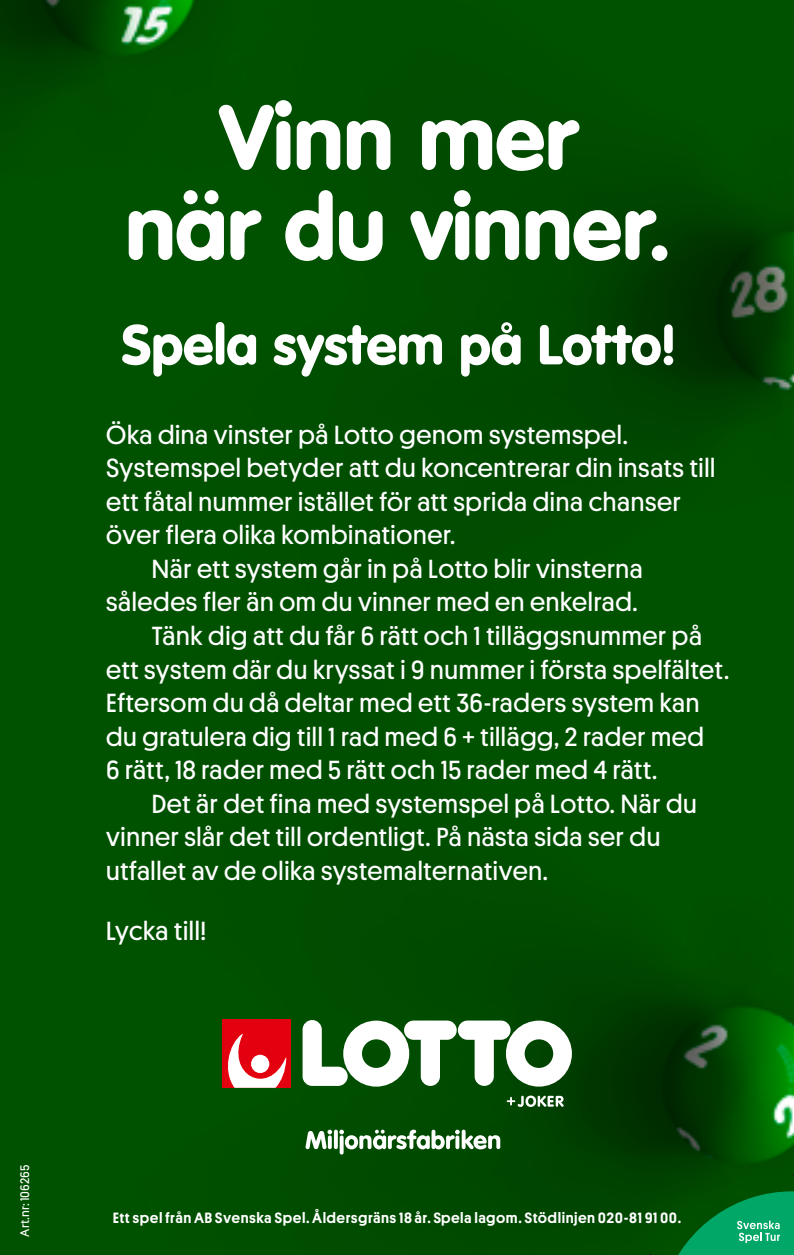
<style>
.page{position:relative;width:794px;height:1255px;background:#fff}
.page>*{position:absolute;margin:0;border:0;box-sizing:border-box;transform-origin:0 0}
.t1{font:900 90px/90px "VAG Rounded Std";color:#fff;text-align:center}
.t2{font:900 55px "VAG Rounded Std";color:#fff}
.t3{font:26.25px "Platform Text";color:#fff}
.t4{font:500 15px "Platform Text";letter-spacing:.03em;color:#fff}
.t5{font:12.5px "Platform Text";color:#fff}
</style>
<div class="page">
<img style="left:0;top:0;width:794px;height:1254px">
<svg style="left:667px;top:1191px;width:127px;height:63px;background:#098946"></svg>
<svg style="left:305px;top:1129px;width:27px;height:20px"></svg>
<svg style="left:334px;top:1129px;width:4px;height:20px"></svg>
<hr style="left:340px;top:1135px;width:3px;height:19px;background:#fff;border-radius:2px">
<svg style="left:339px;top:1129px;width:161px;height:20px"></svg>
<div style="left:222px;top:1019px;width:69px;height:68px;background:#e3000f"></div>
<svg style="left:222px;top:1033px;width:64px;height:64px"></svg>
<svg style="left:302px;top:1020px;width:270px;height:66px"></svg>
<svg style="left:507px;top:1095px;width:56px;height:11px"></svg>
<h1 class="t1" style="left:125px;top:95px;width:548px">Vinn mer<br>när du vinner.</h1>
<h2 class="t2" style="left:122px;top:312px;width:555px">Spela system på Lotto!</h2>
<p class="t3" style="left:106px;top:415px;width:524px">Öka dina vinster på Lotto genom systemspel.</p>
<p class="t3" style="left:106px;top:449px;width:611px">Systemspel betyder att du koncentrerar din insats till</p>
<p class="t3" style="left:106px;top:482px;width:577px">ett fåtal nummer istället för att sprida dina chanser</p>
<p class="t3" style="left:106px;top:516px;width:351px">över flera olika kombinationer.</p>
<p class="t3" style="left:151px;top:549px;width:493px">När ett system går in på Lotto blir vinsterna</p>
<p class="t3" style="left:106px;top:583px;width:533px">således fler än om du vinner med en enkelrad.</p>
<p class="t3" style="left:151px;top:616px;width:552px">Tänk dig att du får 6 rätt och 1 tilläggsnummer på</p>
<p class="t3" style="left:106px;top:650px;width:625px">ett system där du kryssat i 9 nummer i första spelfältet.</p>
<p class="t3" style="left:106px;top:683px;width:595px">Eftersom du då deltar med ett 36-raders system kan</p>
<p class="t3" style="left:106px;top:717px;width:600px">du gratulera dig till 1 rad med 6 + tillägg, 2 rader med</p>
<p class="t3" style="left:106px;top:751px;width:553px">6 rätt, 18 rader med 5 rätt och 15 rader med 4 rätt.</p>
<p class="t3" style="left:151px;top:784px;width:547px">Det är det fina med systemspel på Lotto. När du</p>
<p class="t3" style="left:106px;top:818px;width:556px">vinner slår det till ordentligt. På nästa sida ser du</p>
<p class="t3" style="left:106px;top:851px;width:444px">utfallet av de olika systemalternativen.</p>
<p class="t3" style="left:106px;top:911px;width:102px">Lycka till!</p>
<p class="t5" style="left:16px;top:1236px;width:73px;rotate:-90deg">Art.nr: 106265</p>
<p class="t4" style="left:113px;top:1206px;width:570px">Ett spel från AB Svenska Spel. Åldersgräns 18 år. Spela lagom. Stödlinjen 020-81 91 00.</p>
</div>
